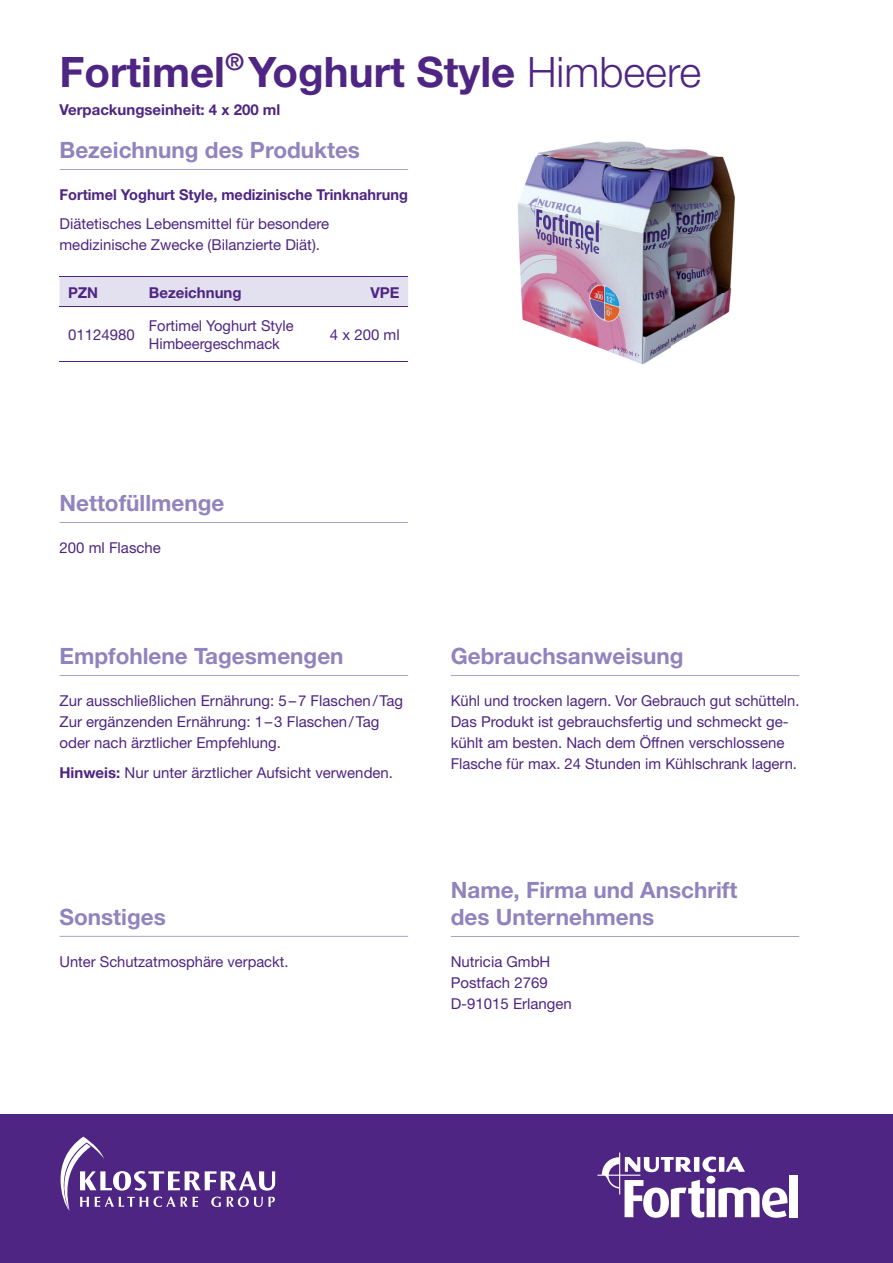
<style>
.page{position:relative;width:893px;height:1263px;background:#fff}
.page>*{position:absolute;margin:0;border:0;box-sizing:border-box;transform-origin:0 0}
.t1{font:700 42px "Helvetica Neue";color:#4e2582}
.t2{font:700 22.5px/27px "Helvetica Neue";color:#9183bd}
.t3{font:15px/21px "Helvetica Neue";color:#4e2582}
.t4{font:700 15px "Helvetica Neue";color:#4e2582}
.s1{font-weight:300}
.s2{font-weight:700}
</style>
<div class="page">
<div style="left:0;top:1114px;width:893px;height:149px;background:#4e2582"></div>
<svg style="left:597px;top:1152px;width:191px;height:66px"></svg>
<div style="left:790px;top:1175px;width:8px;height:42px;background:#fff"></div>
<svg style="left:61px;top:1137px;width:214px;height:74px"></svg>
<div style="left:60px;top:277px;width:348px;height:29px;background:#e3e0ef"></div>
<hr style="left:60px;top:276px;width:85px;height:1px;background:#4e2582">
<hr style="left:145px;top:276px;width:166px;height:1px;background:#4e2582">
<hr style="left:311px;top:276px;width:97px;height:1px;background:#4e2582">
<hr style="left:60px;top:306px;width:85px;height:1px;background:#4e2582">
<hr style="left:145px;top:306px;width:166px;height:1px;background:#4e2582">
<hr style="left:311px;top:306px;width:97px;height:1px;background:#4e2582">
<hr style="left:60px;top:361px;width:85px;height:1px;background:#4e2582">
<hr style="left:145px;top:361px;width:166px;height:1px;background:#4e2582">
<hr style="left:311px;top:361px;width:97px;height:1px;background:#4e2582">
<hr style="left:451px;top:936px;width:348px;height:1px;background:#9183bd">
<hr style="left:451px;top:675px;width:348px;height:1px;background:#9183bd">
<hr style="left:60px;top:522px;width:348px;height:1px;background:#9183bd">
<hr style="left:60px;top:675px;width:348px;height:1px;background:#9183bd">
<hr style="left:60px;top:169px;width:348px;height:1px;background:#9183bd">
<hr style="left:60px;top:936px;width:348px;height:1px;background:#9183bd">
<img style="left:518px;top:141px;width:217px;height:224px">
<h1 class="t1" style="left:60px;top:46px;width:643px">Fortimel<sup>®</sup> Yoghurt Style <span class="s1">Himbeere</span></h1>
<p class="t4" style="left:60px;top:101px;width:222px">Verpackungseinheit: 4 x 200 ml</p>
<h2 class="t2" style="left:60px;top:136px;width:302px">Bezeichnung des Produktes</h2>
<p class="t4" style="left:60px;top:185px;width:350px">Fortimel Yoghurt Style, medizinische Trinknahrung</p>
<p class="t3" style="left:60px;top:213px;width:271px">Diätetisches Lebensmittel für besondere medizinische Zwecke (Bilanzierte Diät).</p>
<p class="t4" style="left:68px;top:283px;width:31px">PZN</p>
<p class="t4" style="left:149px;top:283px;width:94px">Bezeichnung</p>
<p class="t4" style="left:371px;top:283px;width:31px">VPE</p>
<p class="t3" style="left:68px;top:324px;width:68px">01124980</p>
<p class="t3" style="left:149px;top:317px;width:146px;line-height:18px">Fortimel Yoghurt Style<br>Himbeergeschmack</p>
<p class="t3" style="left:330px;top:324px;width:71px">4 x 200 ml</p>
<h2 class="t2" style="left:60px;top:489px;width:166px">Nettofüllmenge</h2>
<p class="t3" style="left:60px;top:537px;width:103px">200 ml Flasche</p>
<h2 class="t2" style="left:60px;top:642px;width:286px">Empfohlene Tagesmengen</h2>
<p class="t3" style="left:60px;top:690px;width:345px">Zur ausschließlichen Ernährung: 5 – 7 Flaschen / Tag<br>Zur ergänzenden Ernährung: 1 – 3 Flaschen / Tag oder nach ärztlicher Empfehlung.</p>
<p class="t3" style="left:60px;top:761px;width:335px"><span class="s2">Hinweis:</span> Nur unter ärztlicher Aufsicht verwenden.</p>
<h2 class="t2" style="left:60px;top:902px;width:108px">Sonstiges</h2>
<p class="t3" style="left:60px;top:950px;width:230px">Unter Schutzatmosphäre verpackt.</p>
<h2 class="t2" style="left:451px;top:642px;width:234px">Gebrauchsanweisung</h2>
<p class="t3" style="left:451px;top:690px;width:350px">Kühl und trocken lagern. Vor Gebrauch gut schütteln.<br>Das Produkt ist gebrauchsfertig und schmeckt ge - kühlt am besten. Nach dem Öffnen verschlossene Flasche für max. 24 Stunden im Kühlschrank lagern.</p>
<h2 class="t2" style="left:451px;top:876px;width:288px">Name, Firma und Anschrift des Unternehmens</h2>
<p class="t3" style="left:451px;top:951px;width:123px">Nutricia GmbH<br>Postfach 2769<br>D-91015 Erlangen</p>
</div>
